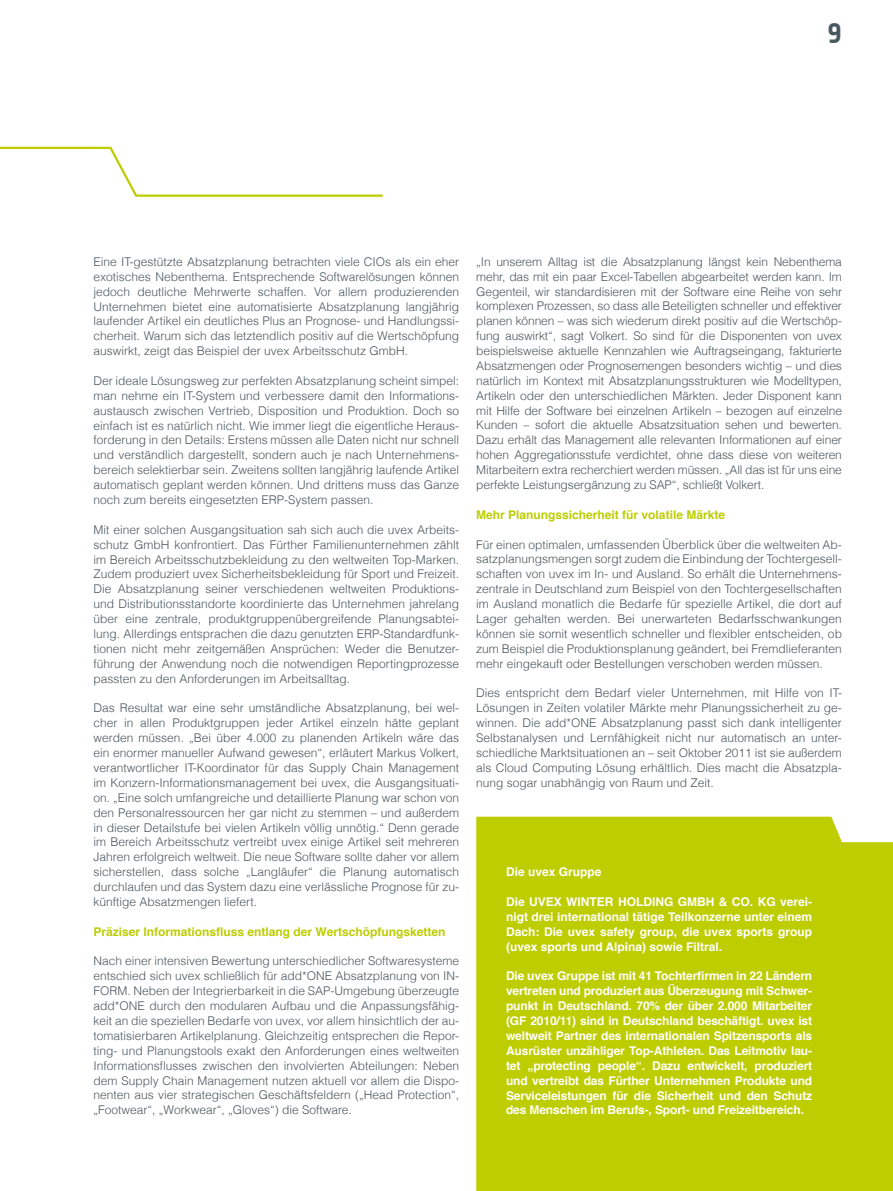
<style>
.page{position:relative;width:893px;height:1191px;background:#fff}
.page>*{position:absolute;margin:0;border:0;box-sizing:border-box;transform-origin:0 0}
.t1{font:700 27px "Notes Soft";color:#49575f}
.t2{font:300 12px/14.9px "Helvetica";color:#49575f;text-align:justify}
.t3{font:700 12px/14.9px "Helvetica";color:#fff;text-align:justify}
.t4{font:700 12px "Helvetica";color:#bdcd00}
</style>
<div class="page">
<svg style="left:0;top:146px;width:383px;height:51px"></svg>
<div style="left:476px;top:816px;width:417px;height:375px;background:#bdcd00"></div>
<h1 class="t1" style="left:827px;top:16px;width:16px">9</h1>
<p class="t2" style="left:94px;top:254px;width:367px">Eine IT-gestützte Absatzplanung betrachten viele CIOs als ein eher exotisches Nebenthema. Entsprechende Softwarelösungen können jedoch deutliche Mehrwerte schaffen. Vor allem produzierenden Unternehmen bietet eine automatisierte Absatzplanung langjährig laufender Artikel ein deutliches Plus an Prognose- und Handlungssi&shy;cherheit. Warum sich das letztendlich positiv auf die Wertschöpfung auswirkt, zeigt das Beispiel der uvex Arbeitsschutz GmbH.</p>
<p class="t2" style="left:94px;top:373px;width:367px">Der ideale Lösungsweg zur perfekten Absatzplanung scheint simpel: man nehme ein IT-System und verbessere damit den Informations&shy;austausch zwischen Vertrieb, Disposition und Produktion. Doch so einfach ist es natürlich nicht. Wie immer liegt die eigentliche Heraus&shy;forderung in den Details: Erstens müssen alle Daten nicht nur schnell und verständlich dargestellt, sondern auch je nach Unternehmens&shy;bereich selektierbar sein. Zweitens sollten langjährig laufende Artikel automatisch geplant werden können. Und drittens muss das Ganze noch zum bereits eingesetzten ERP-System passen.</p>
<p class="t2" style="left:94px;top:521px;width:367px">Mit einer solchen Ausgangsituation sah sich auch die uvex Arbeits&shy;schutz GmbH konfrontiert. Das Fürther Familienunternehmen zählt im Bereich Arbeitsschutzbekleidung zu den weltweiten Top-Marken.<br>Zudem produziert uvex Sicherheitsbekleidung für Sport und Freizeit.<br>Die Absatzplanung seiner verschiedenen weltweiten Produktions&shy;und Distributionsstandorte koordinierte das Unternehmen jahrelang über eine zentrale, produktgruppenübergreifende Planungsabtei&shy;lung. Allerdings entsprachen die dazu genutzten ERP-Standardfunk&shy;tionen nicht mehr zeitgemäßen Ansprüchen: Weder die Benutzer&shy;führung der Anwendung noch die notwendigen Reportingprozesse passten zu den Anforderungen im Arbeitsalltag.</p>
<p class="t2" style="left:94px;top:700px;width:367px">Das Resultat war eine sehr umständliche Absatzplanung, bei wel&shy;cher in allen Produktgruppen jeder Artikel einzeln hätte geplant werden müssen. „Bei über 4.000 zu planenden Artikeln wäre das ein enormer manueller Aufwand gewesen“, erläutert Markus Volkert, verantwortlicher IT-Koordinator für das Supply Chain Management im Konzern-Informationsmanagement bei uvex, die Ausgangsituati&shy;on. „Eine solch umfangreiche und detaillierte Planung war schon von den Personalressourcen her gar nicht zu stemmen – und außerdem in dieser Detailstufe bei vielen Artikeln völlig unnötig.“ Denn gerade im Bereich Arbeitsschutz vertreibt uvex einige Artikel seit mehreren Jahren erfolgreich weltweit. Die neue Software sollte daher vor allem sicherstellen, dass solche „Langläufer“ die Planung automatisch durchlaufen und das System dazu eine verlässliche Prognose für zu&shy;künftige Absatzmengen liefert.</p>
<p class="t4" style="left:94px;top:921px;width:353px">Präziser Informationsfluss entlang der Wertschöpfungsketten</p>
<p class="t2" style="left:94px;top:953px;width:367px">Nach einer intensiven Bewertung unterschiedlicher Softwaresysteme entschied sich uvex schließlich für add*ONE Absatzplanung von IN-FORM. Neben der Integrierbarkeit in die SAP-Umgebung überzeugte add*ONE durch den modularen Aufbau und die Anpassungsfähig&shy;keit an die speziellen Bedarfe von uvex, vor allem hinsichtlich der au&shy;tomatisierbaren Artikelplanung. Gleichzeitig entsprechen die Repor&shy;ting- und Planungstools exakt den Anforderungen eines weltweiten Informationsflusses zwischen den involvierten Abteilungen: Neben dem Supply Chain Management nutzen aktuell vor allem die Dispo&shy;nenten aus vier strategischen Geschäftsfeldern („Head Protection“, „Footwear“, „Workwear“, „Gloves“) die Software.</p>
<p class="t2" style="left:476px;top:253px;width:367px">„In unserem Alltag ist die Absatzplanung längst kein Nebenthema mehr, das mit ein paar Excel-Tabellen abgearbeitet werden kann. Im Gegenteil, wir standardisieren mit der Software eine Reihe von sehr komplexen Prozessen, so dass alle Beteiligten schneller und effektiver planen können – was sich wiederum direkt positiv auf die Wertschöp&shy;fung auswirkt“, sagt Volkert. So sind für die Disponenten von uvex beispielsweise aktuelle Kennzahlen wie Auftragseingang, fakturierte Absatzmengen oder Prognosemengen besonders wichtig – und dies natürlich im Kontext mit Absatzplanungsstrukturen wie Modelltypen, Artikeln oder den unterschiedlichen Märkten. Jeder Disponent kann mit Hilfe der Software bei einzelnen Artikeln – bezogen auf einzelne Kunden – sofort die aktuelle Absatzsituation sehen und bewerten.<br>Dazu erhält das Management alle relevanten Informationen auf einer hohen Aggregationsstufe verdichtet, ohne dass diese von weiteren Mitarbeitern extra recherchiert werden müssen. „All das ist für uns eine perfekte Leistungsergänzung zu SAP“, schließt Volkert.</p>
<p class="t4" style="left:476px;top:505px;width:250px">Mehr Planungssicherheit für volatile Märkte</p>
<p class="t2" style="left:476px;top:536px;width:367px">Für einen optimalen, umfassenden Überblick über die weltweiten Ab&shy;satzplanungsmengen sorgt zudem die Einbindung der Tochtergesell&shy;schaften von uvex im In- und Ausland. So erhält die Unternehmens&shy;zentrale in Deutschland zum Beispiel von den Tochtergesellschaften im Ausland monatlich die Bedarfe für spezielle Artikel, die dort auf Lager gehalten werden. Bei unerwarteten Bedarfsschwankungen können sie somit wesentlich schneller und flexibler entscheiden, ob zum Beispiel die Produktionsplanung geändert, bei Fremdlieferanten mehr eingekauft oder Bestellungen verschoben werden müssen.</p>
<p class="t2" style="left:476px;top:685px;width:367px">Dies entspricht dem Bedarf vieler Unternehmen, mit Hilfe von IT-Lösungen in Zeiten volatiler Märkte mehr Planungssicherheit zu ge&shy;winnen. Die add*ONE Absatzplanung passt sich dank intelligenter Selbstanalysen und Lernfähigkeit nicht nur automatisch an unter&shy;schiedliche Marktsituationen an – seit Oktober 2011 ist sie außerdem als Cloud Computing Lösung erhältlich. Dies macht die Absatzpla&shy;nung sogar unabhängig von Raum und Zeit.</p>
<p class="t3" style="left:506px;top:864px;width:97px">Die uvex Gruppe</p>
<p class="t3" style="left:506px;top:894px;width:80px">Die uvex Winter</p>
<p class="t3" style="left:618px;top:894px;width:18px">Holding</p>
<p class="t3" style="left:506px;top:894px;width:308px;text-indent:172px">Gmb H &amp; Co. KG verei&shy;nigt drei international tätige Teilkonzerne unter einem Dach: Die uvex safety group, die uvex sports group (uvex sports und Alpina) sowie Filtral.</p>
<p class="t3" style="left:506px;top:969px;width:308px">Die uvex Gruppe ist mit 41 Tochterfirmen in 22 Ländern vertreten und produziert aus Überzeugung mit Schwer&shy;punkt in Deutschland. 70% der über 2.000 Mitarbeiter (GF 2010/11) sind in Deutschland beschäftigt. uvex ist weltweit Partner des internationalen Spitzensports als Ausrüster unzähliger Top-Athleten. Das Leitmotiv lau&shy;tet „protecting people“. Dazu entwickelt, produziert und vertreibt das Fürther Unternehmen Produkte und Serviceleistungen für die Sicherheit und den Schutz des Menschen im Berufs-, Sport- und Freizeitbereich.</p>
</div>
